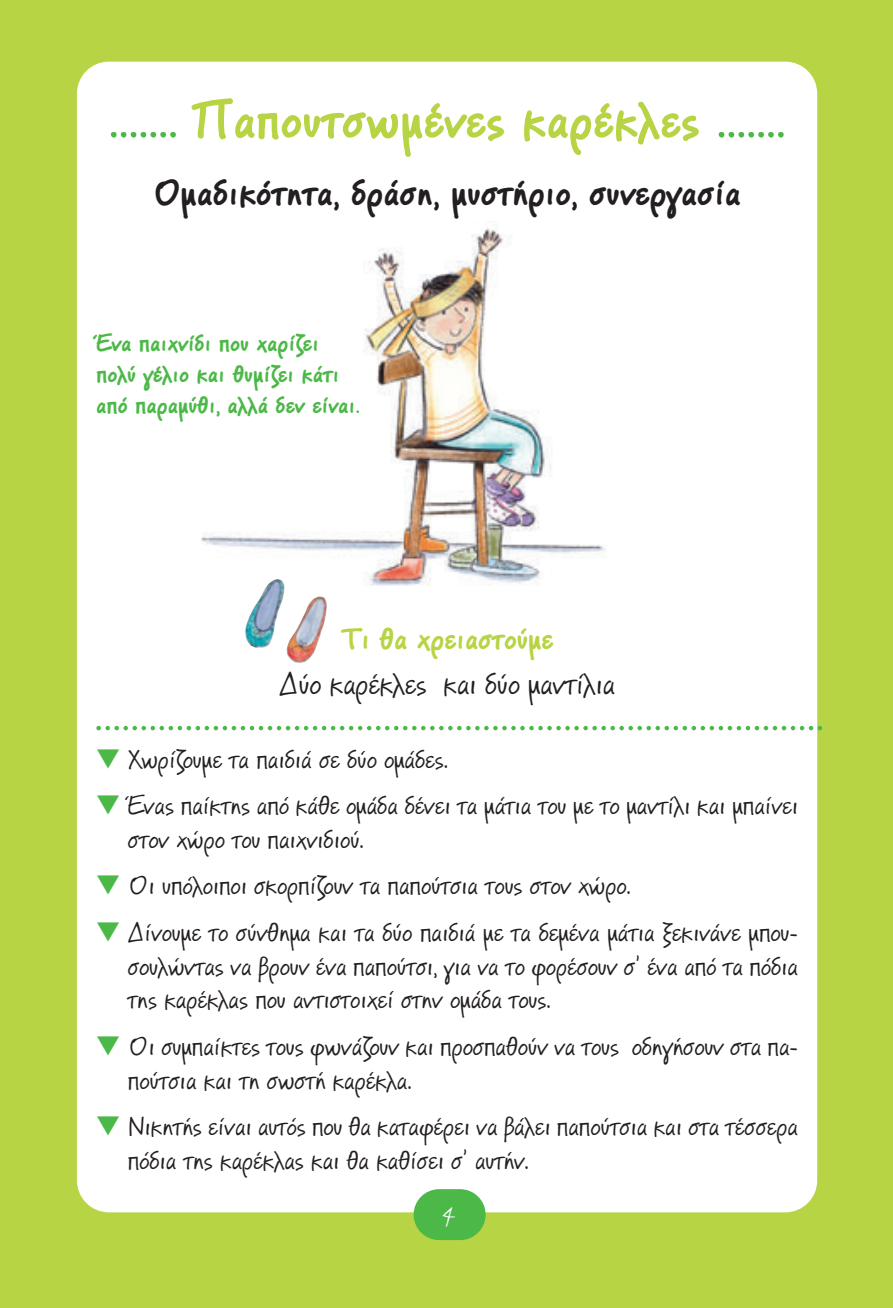
<style>
.page{position:relative;width:893px;height:1308px;background:#fff}
.page>*{position:absolute;margin:0;border:0;box-sizing:border-box;transform-origin:0 0}
.t1{font:700 54px "PF Reminder";color:#b7d444}
.t2{font:700 38.25px "PF Reminder";color:#231f20}
.t3{font:31.72px "PF Kids Age Five";color:#fff}
.t4{font:31.5px "PF Reminder";color:#231f20}
.t5{font:700 31.5px "PF Reminder";color:#b7d444}
.t6{font:27px/33.8px "PF Reminder";color:#231f20}
.t7{font:700 24.75px/31.1px "PF Reminder";color:#4cb848}
.s1{color:#4cb848}
</style>
<div class="page">
<div style="left:0;top:0;width:892px;height:1308px;background:#b7d444"></div>
<div style="left:77px;top:62px;width:740px;height:1150px;background:#fff;border-radius:32px"></div>
<img style="left:202px;top:226px;width:404px;height:360px">
<svg style="left:96px;top:726px;width:726px;height:4px"></svg>
<img style="left:244px;top:579px;width:85px;height:84px">
<div style="left:413px;top:1189px;width:72px;height:51px;background:#4cb848;border-radius:25px"></div>
<h1 class="t1" style="left:109px;top:99px;width:678px"><span class="s1">.......</span> Παπουτσωμένες καρέκλες <span class="s1">.......</span></h1>
<h2 class="t2" style="left:153px;top:177px;width:588px">Ομαδικότητα, δράση, μυστήριο, συνεργασία</h2>
<p class="t7" style="left:96px;top:331px;width:265px">Ένα παιχνίδι που χαρίζει πολύ γέλιο και θυμίζει κάτι από παραμύθι, αλλά δεν είναι.</p>
<p class="t5" style="left:341px;top:626px;width:214px">Τι θα χρειαστούμε</p>
<p class="t4" style="left:279px;top:672px;width:337px">Δύο καρέκλες και δύο μαντίλια</p>
<p class="t6" style="left:96px;top:747px;width:353px"><span class="s1">▼</span> Χωρίζουμε τα παιδιά σε δύο ομάδες.</p>
<p class="t6" style="left:128px;top:793px;width:671px;text-indent:-32px"><span class="s1">▼</span> Ένας παίκτης από κάθε ομάδα δένει τα μάτια του με το μαντίλι και μπαίνει στον χώρο του παιχνιδιού.</p>
<p class="t6" style="left:96px;top:873px;width:536px"><span class="s1">▼</span> Οι υπόλοιποι σκορπίζουν τα παπούτσια τους στον χώρο.</p>
<p class="t6" style="left:128px;top:920px;width:671px;text-align:justify;text-indent:-32px"><span class="s1">▼</span> Δίνουμε το σύνθημα και τα δύο παιδιά με τα δεμένα μάτια ξεκινάνε μπου&shy;σουλώντας να βρουν ένα παπούτσι, για να το φορέσουν σ’ ένα από τα πόδια της καρέκλας που αντιστοιχεί στην ομάδα τους.</p>
<p class="t6" style="left:128px;top:1034px;width:671px;text-indent:-32px"><span class="s1">▼</span> Οι συμπαίκτες τους φωνάζουν και προσπαθούν να τους οδηγήσουν στα πα&shy;πούτσια και τη σωστή καρέκλα.</p>
<p class="t6" style="left:128px;top:1114px;width:671px;text-indent:-32px"><span class="s1">▼</span> Νικητής είναι αυτός που θα καταφέρει να βάλει παπούτσια και στα τέσσερα πόδια της καρέκλας και θα καθίσει σ’ αυτήν.</p>
<p class="t3" style="left:443px;top:1199px;width:14px">4</p>
</div>
